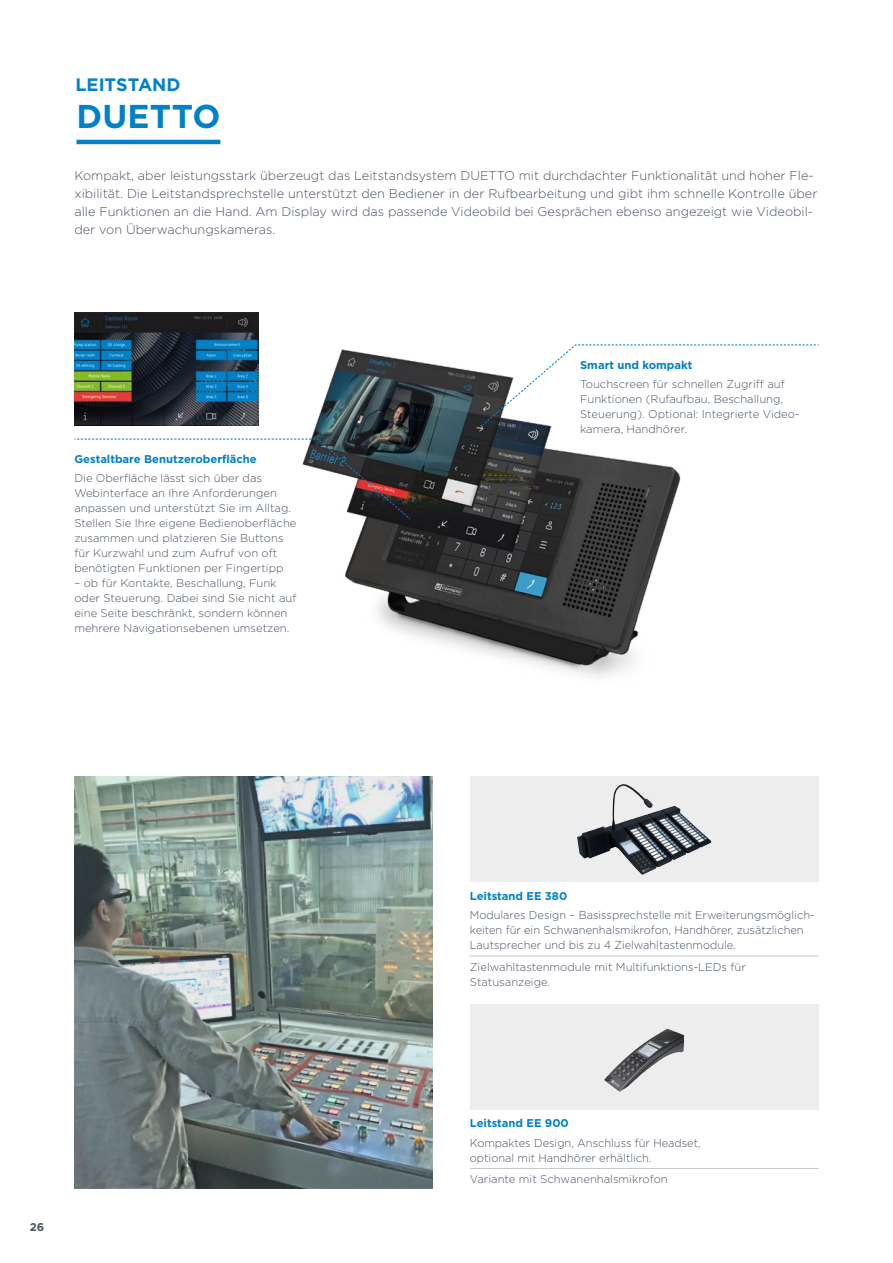
<style>
.page{position:relative;width:893px;height:1263px;background:#fff}
.page>*{position:absolute;margin:0;border:0;box-sizing:border-box;transform-origin:0 0}
.t1{font:700 33px "Gotham";letter-spacing:.005em;color:#0081c9}
.t2{font:700 18px "Gotham";color:#0081c9}
.t3{font:300 12.75px/18px "Gotham";color:#485464}
.t4{font:300 11.55px/15px "Gotham";color:#485464;scale:.96 1}
.t5{font:300 11.25px/15px "Gotham";color:#485464}
.t6{font:700 11.25px "Gotham";color:#0081c9}
.t7{font:700 11.25px "Gotham";color:#485464}
</style>
<div class="page">
<div style="left:470px;top:777px;width:349px;height:105px;background:#ededed"></div>
<div style="left:470px;top:1004px;width:349px;height:105px;background:#ededed"></div>
<img style="left:74px;top:312px;width:184px;height:114px">
<img style="left:577px;top:784px;width:134px;height:91px">
<img style="left:604px;top:1028px;width:80px;height:63px">
<hr style="left:470px;top:955px;width:349px;height:1px;background:#c6c6c6">
<hr style="left:470px;top:1168px;width:349px;height:1px;background:#c6c6c6">
<img style="left:74px;top:777px;width:359px;height:411px">
<img style="left:311px;top:349px;width:370px;height:328px">
<svg style="left:482px;top:344px;width:337px;height:82px"></svg>
<svg style="left:74px;top:438px;width:337px;height:82px"></svg>
<hr style="left:77px;top:140px;width:143px;height:4px;background:#0081c9">
<h2 class="t2" style="left:75px;top:73px;width:107px">LEITSTAND</h2>
<h1 class="t1" style="left:77px;top:95px;width:145px">DUETTO</h1>
<p class="t3" style="left:74px;top:166px;width:744px">Kompakt, aber leistungsstark überzeugt das Leitstandsystem DUETTO mit durchdachter Funktionalität und hoher Fle&shy;xibilität. Die Leitstandsprechstelle unterstützt den Bediener in der Rufbearbeitung und gibt ihm schnelle Kontrolle über alle Funktionen an die Hand. Am Display wird das passende Videobild bei Gesprächen ebenso angezeigt wie Videobil&shy;der von Überwachungskameras.</p>
<p class="t6" style="left:74px;top:451px;width:184px">Gestaltbare Benutzeroberfläche</p>
<p class="t5" style="left:74px;top:470px;width:224px">Die Oberfläche lässt sich über das Webinterface an Ihre Anforderungen anpassen und unterstützt Sie im Alltag.<br>Stellen Sie Ihre eigene Bedienoberfläche zusammen und platzieren Sie Buttons für Kurzwahl und zum Aufruf von oft benötigten Funktionen per Fingertipp</p>
<p class="t5" style="left:74px;top:575px;width:224px">– ob für Kontakte, Beschallung, Funk oder Steuerung. Dabei sind Sie nicht auf eine Seite beschränkt, sondern können mehrere Navigationsebenen umsetzen.</p>
<p class="t6" style="left:580px;top:357px;width:114px">Smart und kompakt</p>
<p class="t5" style="left:580px;top:376px;width:221px">Touchscreen für schnellen Zugriff auf Funktionen (Rufaufbau, Beschallung, Steuerung). Optional: Integrierte Video&shy;kamera, Handhörer.</p>
<p class="t7" style="left:30px;top:1219px;width:16px">26</p>
<p class="t6" style="left:470px;top:888px;width:99px">Leitstand EE 380</p>
<p class="t4" style="left:470px;top:907px;width:361px">Modulares Design – Basissprechstelle mit Erweiterungsmöglich&shy;keiten für ein Schwanenhalsmikrofon, Handhörer, zusätzlichen<br>Lautsprecher und bis zu 4 Zielwahltastenmodule.</p>
<p class="t5" style="left:470px;top:959px;width:278px">Zielwahltastenmodule mit Multifunktions-LEDs für<br>Statusanzeige.</p>
<p class="t6" style="left:470px;top:1116px;width:100px">Leitstand EE 900</p>
<p class="t4" style="left:470px;top:1135px;width:242px">Kompaktes Design, Anschluss für Headset, optional mit Handhörer erhältlich.</p>
<p class="t5" style="left:470px;top:1171px;width:199px">Variante mit Schwanenhalsmikrofon</p>
</div>
